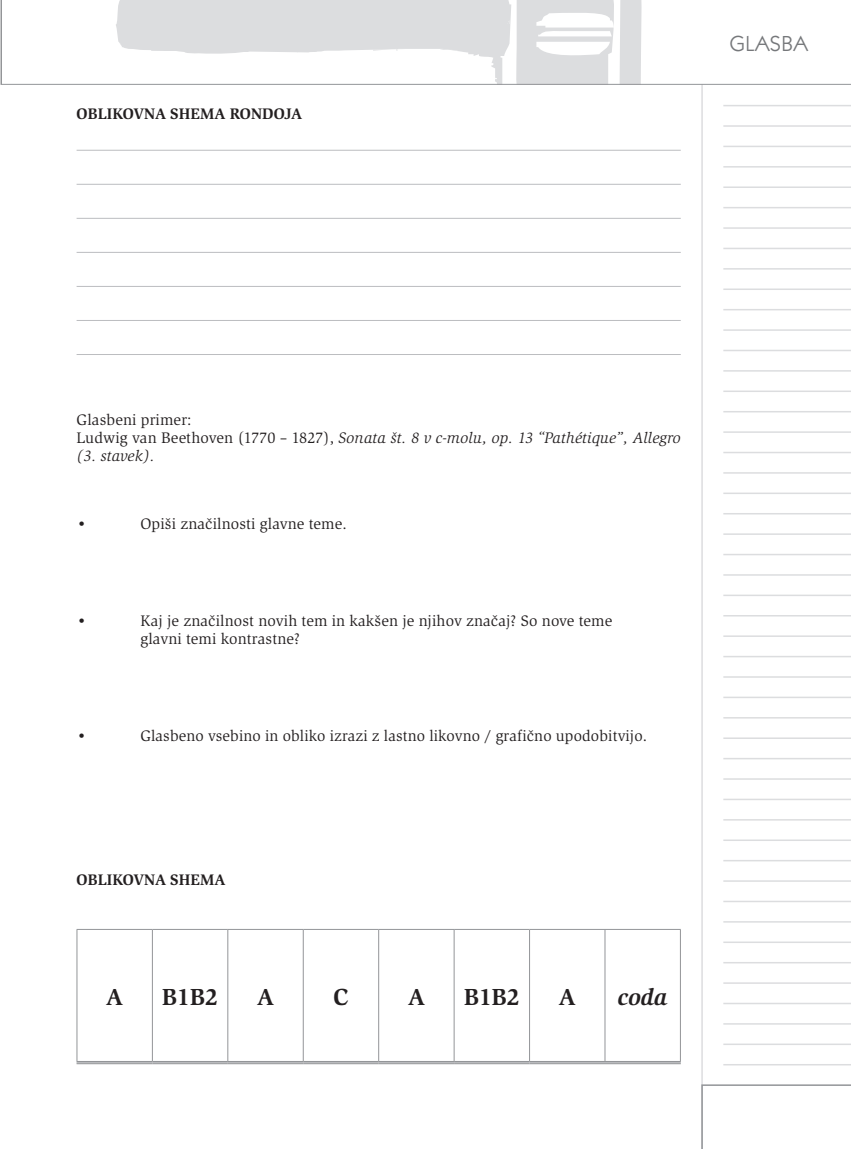
<style>
.page{position:relative;width:851px;height:1149px;background:#fff}
.page>*{position:absolute;margin:0;border:0;box-sizing:border-box;transform-origin:0 0}
.t1{font:700 24px "Slimbach Itc TEE";color:#231f20}
.t2{font:italic 700 24px "Slimbach Itc TEE";color:#231f20}
.t3{font:22.5px "Kabel Itc TEE";color:#76787b}
.t4{font:15.75px/18px "Slimbach Itc TEE";letter-spacing:.01em;color:#231f20}
.t5{font:italic 15.75px/18px "Slimbach Itc TEE";letter-spacing:.01em;color:#231f20}
.t6{font:700 15.75px "Slimbach Itc TEE";letter-spacing:.01em;color:#231f20}
.s1{font-style:normal}
</style>
<div class="page">
<svg style="left:701px;top:85px;width:149px;height:999px"></svg>
<svg style="left:0;top:0;width:1px;height:85px"></svg>
<svg style="left:1px;top:0;width:849px;height:85px"></svg>
<svg style="left:701px;top:1084px;width:149px;height:64px"></svg>
<hr style="left:723px;top:105px;width:127px;height:1px;background:#dcdddf">
<hr style="left:723px;top:125px;width:127px;height:2px;background:#dcdddf">
<hr style="left:723px;top:146px;width:127px;height:1px;background:#dcdddf">
<hr style="left:723px;top:166px;width:127px;height:1px;background:#dcdddf">
<hr style="left:723px;top:186px;width:127px;height:2px;background:#dcdddf">
<hr style="left:723px;top:207px;width:127px;height:1px;background:#dcdddf">
<hr style="left:723px;top:227px;width:127px;height:2px;background:#dcdddf">
<hr style="left:723px;top:247px;width:127px;height:2px;background:#dcdddf">
<hr style="left:723px;top:268px;width:127px;height:1px;background:#dcdddf">
<hr style="left:723px;top:288px;width:127px;height:2px;background:#dcdddf">
<hr style="left:723px;top:309px;width:127px;height:1px;background:#dcdddf">
<hr style="left:723px;top:329px;width:127px;height:2px;background:#dcdddf">
<hr style="left:723px;top:349px;width:127px;height:2px;background:#dcdddf">
<hr style="left:723px;top:370px;width:127px;height:1px;background:#dcdddf">
<hr style="left:723px;top:390px;width:127px;height:2px;background:#dcdddf">
<hr style="left:723px;top:411px;width:127px;height:1px;background:#dcdddf">
<hr style="left:723px;top:431px;width:127px;height:2px;background:#dcdddf">
<hr style="left:723px;top:451px;width:127px;height:2px;background:#dcdddf">
<hr style="left:723px;top:472px;width:127px;height:1px;background:#dcdddf">
<hr style="left:723px;top:492px;width:127px;height:2px;background:#dcdddf">
<hr style="left:723px;top:513px;width:127px;height:1px;background:#dcdddf">
<hr style="left:723px;top:533px;width:127px;height:1px;background:#dcdddf">
<hr style="left:723px;top:553px;width:127px;height:2px;background:#dcdddf">
<hr style="left:723px;top:574px;width:127px;height:1px;background:#dcdddf">
<hr style="left:723px;top:594px;width:127px;height:2px;background:#dcdddf">
<hr style="left:723px;top:615px;width:127px;height:1px;background:#dcdddf">
<hr style="left:723px;top:635px;width:127px;height:1px;background:#dcdddf">
<hr style="left:723px;top:655px;width:127px;height:2px;background:#dcdddf">
<hr style="left:723px;top:676px;width:127px;height:1px;background:#dcdddf">
<hr style="left:723px;top:696px;width:127px;height:2px;background:#dcdddf">
<hr style="left:723px;top:716px;width:127px;height:2px;background:#dcdddf">
<hr style="left:723px;top:737px;width:127px;height:1px;background:#dcdddf">
<hr style="left:723px;top:757px;width:127px;height:2px;background:#dcdddf">
<hr style="left:723px;top:778px;width:127px;height:1px;background:#dcdddf">
<hr style="left:723px;top:798px;width:127px;height:2px;background:#dcdddf">
<hr style="left:723px;top:818px;width:127px;height:2px;background:#dcdddf">
<hr style="left:723px;top:839px;width:127px;height:1px;background:#dcdddf">
<hr style="left:723px;top:859px;width:127px;height:2px;background:#dcdddf">
<hr style="left:723px;top:880px;width:127px;height:1px;background:#dcdddf">
<hr style="left:723px;top:900px;width:127px;height:1px;background:#dcdddf">
<hr style="left:723px;top:920px;width:127px;height:2px;background:#dcdddf">
<hr style="left:723px;top:941px;width:127px;height:1px;background:#dcdddf">
<hr style="left:723px;top:961px;width:127px;height:2px;background:#dcdddf">
<hr style="left:723px;top:982px;width:127px;height:1px;background:#dcdddf">
<hr style="left:723px;top:1002px;width:127px;height:1px;background:#dcdddf">
<hr style="left:723px;top:1022px;width:127px;height:2px;background:#dcdddf">
<hr style="left:723px;top:1043px;width:127px;height:1px;background:#dcdddf">
<hr style="left:723px;top:1063px;width:127px;height:2px;background:#dcdddf">
<hr style="left:77px;top:150px;width:603px;height:1px;background:#bcbdc0">
<hr style="left:77px;top:184px;width:603px;height:1px;background:#bcbdc0">
<hr style="left:77px;top:218px;width:603px;height:1px;background:#bcbdc0">
<hr style="left:77px;top:252px;width:603px;height:1px;background:#bcbdc0">
<hr style="left:77px;top:286px;width:603px;height:1px;background:#bcbdc0">
<hr style="left:77px;top:320px;width:603px;height:1px;background:#bcbdc0">
<hr style="left:77px;top:354px;width:603px;height:1px;background:#bcbdc0">
<svg style="left:78px;top:929px;width:602px;height:131px"></svg>
<hr style="left:77px;top:1060px;width:75px;height:3px;background:#dcdddf">
<hr style="left:152px;top:1060px;width:76px;height:3px;background:#dcdddf">
<hr style="left:228px;top:1060px;width:75px;height:3px;background:#dcdddf">
<hr style="left:303px;top:1060px;width:75px;height:3px;background:#dcdddf">
<hr style="left:378px;top:1060px;width:76px;height:3px;background:#dcdddf">
<hr style="left:454px;top:1060px;width:75px;height:3px;background:#dcdddf">
<hr style="left:529px;top:1060px;width:76px;height:3px;background:#dcdddf">
<hr style="left:605px;top:1060px;width:75px;height:3px;background:#dcdddf">
<hr style="left:77px;top:929px;width:1px;height:131px;background:#939598">
<hr style="left:77px;top:928px;width:75px;height:1px;background:#939598">
<hr style="left:152px;top:928px;width:76px;height:1px;background:#939598">
<hr style="left:228px;top:928px;width:75px;height:1px;background:#939598">
<hr style="left:303px;top:928px;width:75px;height:1px;background:#939598">
<hr style="left:378px;top:928px;width:76px;height:1px;background:#939598">
<hr style="left:454px;top:928px;width:75px;height:1px;background:#939598">
<hr style="left:529px;top:928px;width:76px;height:1px;background:#939598">
<hr style="left:605px;top:928px;width:75px;height:1px;background:#939598">
<hr style="left:152px;top:929px;width:1px;height:131px;background:#939598">
<hr style="left:227px;top:929px;width:1px;height:131px;background:#939598">
<hr style="left:303px;top:929px;width:1px;height:131px;background:#939598">
<hr style="left:378px;top:929px;width:1px;height:131px;background:#939598">
<hr style="left:453px;top:929px;width:1px;height:131px;background:#939598">
<hr style="left:529px;top:929px;width:1px;height:131px;background:#939598">
<hr style="left:604px;top:929px;width:1px;height:131px;background:#939598">
<hr style="left:680px;top:929px;width:1px;height:131px;background:#939598">
<hr style="left:77px;top:1060px;width:75px;height:2px;background:#939598">
<hr style="left:77px;top:1063px;width:75px;height:1px;background:#939598">
<hr style="left:152px;top:1060px;width:76px;height:2px;background:#939598">
<hr style="left:152px;top:1063px;width:76px;height:1px;background:#939598">
<hr style="left:228px;top:1060px;width:75px;height:2px;background:#939598">
<hr style="left:228px;top:1063px;width:75px;height:1px;background:#939598">
<hr style="left:303px;top:1060px;width:75px;height:2px;background:#939598">
<hr style="left:303px;top:1063px;width:75px;height:1px;background:#939598">
<hr style="left:378px;top:1060px;width:76px;height:2px;background:#939598">
<hr style="left:378px;top:1063px;width:76px;height:1px;background:#939598">
<hr style="left:454px;top:1060px;width:75px;height:2px;background:#939598">
<hr style="left:454px;top:1063px;width:75px;height:1px;background:#939598">
<hr style="left:529px;top:1060px;width:76px;height:2px;background:#939598">
<hr style="left:529px;top:1063px;width:76px;height:1px;background:#939598">
<hr style="left:605px;top:1060px;width:75px;height:2px;background:#939598">
<hr style="left:605px;top:1063px;width:75px;height:1px;background:#939598">
<p class="t6" style="left:77px;top:104px;width:227px">OBLIKOVNA SHEMA RONDOJA</p>
<h2 class="t3" style="left:729px;top:32px;width:80px">GLASBA</h2>
<p class="t5" style="left:77px;top:411px;width:605px"><span class="s1">Glasbeni primer:<br>Ludwig van Beethoven (1770 – 1827),</span> Sonata št. 8 v c-molu, op. 13 “Pathétique”, Allegro (3. stavek).</p>
<p class="t4" style="left:77px;top:514px;width:12px">•</p>
<p class="t4" style="left:140px;top:514px;width:208px">Opiši značilnosti glavne teme.</p>
<p class="t4" style="left:77px;top:611px;width:12px">•</p>
<p class="t4" style="left:140px;top:611px;width:473px">Kaj je značilnost novih tem in kakšen je njihov značaj? So nove teme glavni temi kontrastne?</p>
<p class="t4" style="left:77px;top:726px;width:12px">•</p>
<p class="t4" style="left:140px;top:726px;width:508px">Glasbeno vsebino in obliko izrazi z lastno likovno / grafično upodobitvijo.</p>
<p class="t6" style="left:77px;top:870px;width:150px">OBLIKOVNA SHEMA</p>
<h1 class="t1" style="left:106px;top:982px;width:18px">A</h1>
<h1 class="t1" style="left:162px;top:982px;width:57px">B1B2</h1>
<h1 class="t1" style="left:257px;top:982px;width:18px">A</h1>
<h1 class="t1" style="left:333px;top:982px;width:17px">C</h1>
<h1 class="t1" style="left:408px;top:982px;width:18px">A</h1>
<h1 class="t1" style="left:464px;top:982px;width:57px">B1B2</h1>
<h1 class="t1" style="left:559px;top:982px;width:18px">A</h1>
<h1 class="t2" style="left:618px;top:983px;width:51px">coda</h1>
</div>
